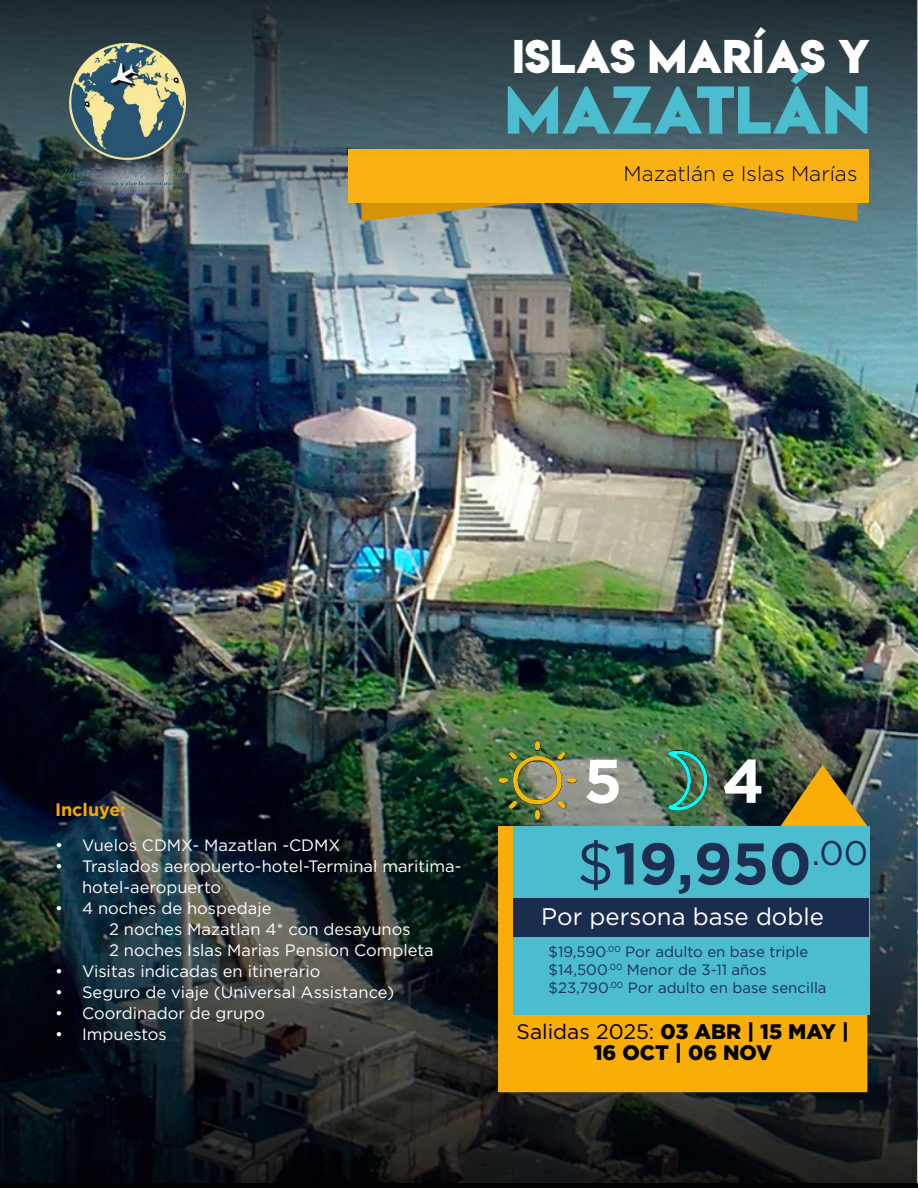
<style>
.page{position:relative;width:918px;height:1188px;background:#fff}
.page>*{position:absolute;margin:0;border:0;box-sizing:border-box;transform-origin:0 0}
.t1{font:700 61.5px "Gotham Pro";color:#fff}
.t2{font:60px "Lemon Milkbold";color:#4bbdce}
.t3{font:700 58.5px "Gotham Pro";color:#1d2e51}
.t4{font:42px "Lemon Milkbold";color:#fff}
.t5{font:24px "Gotham Pro";color:#fff}
.t6{font:900 21px/21px "Gotham Pro";color:#000;text-align:center}
.t7{font:300 21px "Gotham Pro";color:#000}
.t8{font:700 18px "Gotham Pro";color:#f7a702}
.t9{font:16.5px/21px "Gotham Pro";color:#fff}
.t10{font:15px "Gotham Pro";color:#1d2e51}
.s1{font-weight:400}
</style>
<div class="page">
<img style="left:0;top:1px;width:918px;height:1181px">
<img style="left:1px;top:624px;width:916px;height:563px">
<img style="left:1px;top:0;width:916px;height:352px">
<div style="left:348px;top:149px;width:521px;height:54px;background:#f9b114"></div>
<svg style="left:362px;top:203px;width:155px;height:18px;background:#b19753"></svg>
<svg style="left:702px;top:203px;width:155px;height:18px;background:#988a48"></svg>
<svg style="left:498px;top:765px;width:369px;height:327px;background:#c7971f"></svg>
<div style="left:514px;top:826px;width:356px;height:188px;background:#4bbdce"></div>
<div style="left:514px;top:899px;width:355px;height:38px;background:#1b2d4f"></div>
<img style="left:498px;top:741px;width:79px;height:78px">
<img style="left:707px;top:751px;width:1px;height:59px">
<img style="left:669px;top:751px;width:38px;height:60px">
<img style="left:46px;top:40px;width:160px;height:160px">
<p class="t4" style="left:513px;top:26px;width:359px">ISLAS MARÍAS Y</p>
<p class="t2" style="left:505px;top:67px;width:367px">MAZATLÁN</p>
<p class="t7" style="left:623px;top:162px;width:236px">Mazatlán e Islas Marías</p>
<p class="t8" style="left:55px;top:799px;width:72px">Incluye:</p>
<p class="t9" style="left:55px;top:835px;width:287px">• Vuelos CDMX- Mazatlan -CDMX</p>
<p class="t9" style="left:82px;top:856px;width:381px;text-indent:-27px">• Traslados aeropuerto-hotel-Terminal maritima&shy;hotel-aeropuerto</p>
<p class="t9" style="left:55px;top:898px;width:218px">• 4 noches de hospedaje</p>
<p class="t9" style="left:109px;top:919px;width:303px">2 noches Mazatlan 4* con desayunos</p>
<p class="t9" style="left:109px;top:940px;width:326px">2 noches Islas Marias Pension Completa</p>
<p class="t9" style="left:55px;top:961px;width:267px">• Visitas indicadas en itinerario</p>
<p class="t9" style="left:55px;top:982px;width:341px">• Seguro de viaje (Universal Assistance)</p>
<p class="t9" style="left:55px;top:1003px;width:212px">• Coordinador de grupo</p>
<p class="t9" style="left:55px;top:1024px;width:113px">• Impuestos</p>
<p class="t1" style="left:583px;top:746px;width:40px">5</p>
<p class="t1" style="left:722px;top:746px;width:44px">4</p>
<p class="t3" style="left:577px;top:830px;width:293px"><span class="s1">$</span>19,950<sup>.00</sup></p>
<p class="t5" style="left:541px;top:903px;width:284px">Por persona base doble</p>
<p class="t10" style="left:549px;top:943px;width:261px">$19,590<sup>.00</sup> Por adulto en base triple</p>
<p class="t10" style="left:549px;top:961px;width:220px">$14,500<sup>.00</sup> Menor de 3-11 años</p>
<p class="t10" style="left:549px;top:979px;width:280px">$23,790<sup>.00</sup> Por adulto en base sencilla</p>
<p class="t6" style="left:517px;top:1021px;width:334px"><span class="s1">Salidas 2025:</span> 03 ABR | 15 MAY |<br>16 OCT | 06 NOV</p>
</div>
